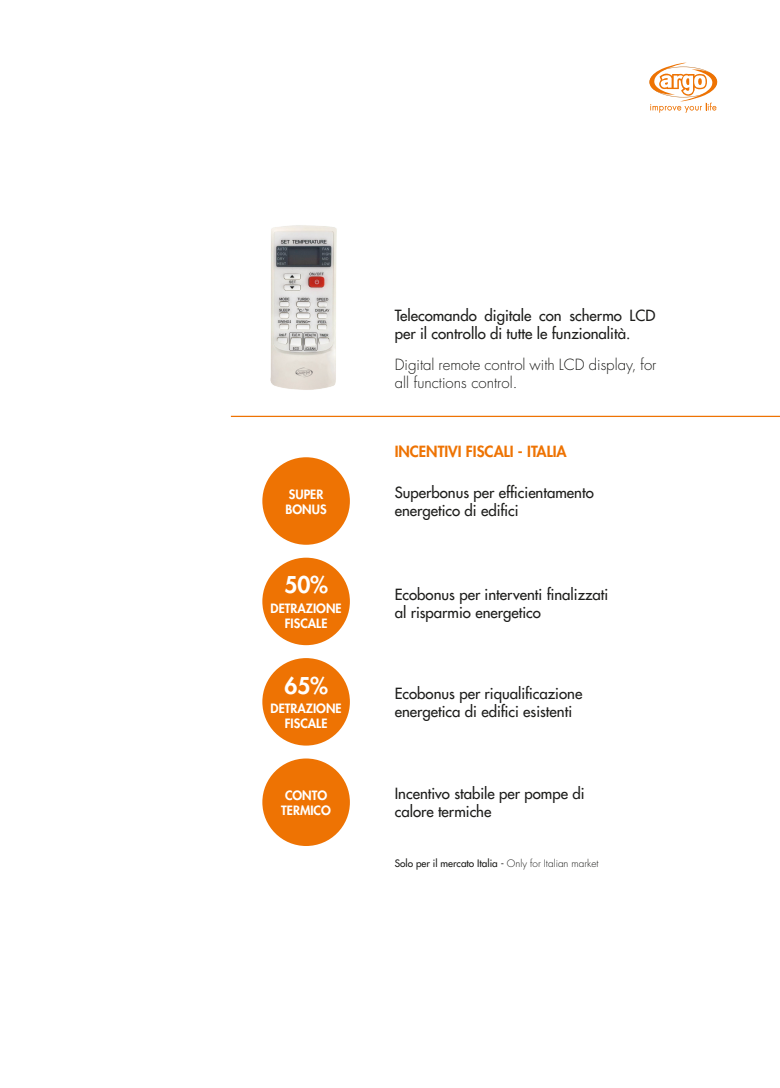
<style>
.page{position:relative;width:780px;height:1088px;background:#fff}
.page>*{position:absolute;margin:0;border:0;box-sizing:border-box;transform-origin:0 0}
.t1{font:800 22.5px "Futura LT";color:#fff}
.t2{font:15px/18px "Futura LT";color:#1d1d1b}
.t3{font:300 15px/18px "Futura LT";color:#1d1d1b}
.t4{font:800 15px "Futura LT";color:#ee7303}
.t5{font:800 12.5px "Futura LT";color:#fff}
.t6{font:10px "Futura LT";color:#1d1d1b}
.s1{font-weight:300}
</style>
<div class="page">
<svg style="left:649px;top:63px;width:69px;height:50px"></svg>
<img style="left:270px;top:225px;width:67px;height:165px">
<hr style="left:231px;top:416px;width:549px;height:1px;background:#ee7303">
<div style="left:262px;top:558px;width:88px;height:87px;background:#ee7303;border-radius:50%"></div>
<div style="left:262px;top:658px;width:88px;height:87px;background:#ee7303;border-radius:50%"></div>
<div style="left:262px;top:758px;width:88px;height:88px;background:#ee7303;border-radius:50%"></div>
<div style="left:262px;top:457px;width:88px;height:88px;background:#ee7303;border-radius:50%"></div>
<p class="t5" style="left:289px;top:485px;width:36px">SUPER</p>
<p class="t5" style="left:285px;top:500px;width:43px">BONUS</p>
<p class="t1" style="left:284px;top:570px;width:45px">50%</p>
<p class="t5" style="left:270px;top:599px;width:72px">DETRAZIONE</p>
<p class="t5" style="left:285px;top:614px;width:44px">FISCALE</p>
<p class="t1" style="left:284px;top:670px;width:45px">65%</p>
<p class="t5" style="left:270px;top:700px;width:72px">DETRAZIONE</p>
<p class="t5" style="left:285px;top:715px;width:44px">FISCALE</p>
<p class="t5" style="left:285px;top:787px;width:44px">CONTO</p>
<p class="t5" style="left:281px;top:802px;width:51px">TERMICO</p>
<p class="t2" style="left:394px;top:306px;width:262px">Telecomando digitale con schermo LCD per il controllo di tutte le funzionalità.</p>
<p class="t3" style="left:394px;top:356px;width:263px">Digital remote control with LCD display, for all functions control.</p>
<p class="t4" style="left:394px;top:441px;width:173px">INCENTIVI FISCALI - ITALIA</p>
<p class="t2" style="left:394px;top:483px;width:201px">Superbonus per efficientamento energetico di edifici</p>
<p class="t2" style="left:394px;top:585px;width:215px">Ecobonus per interventi finalizzati al risparmio energetico</p>
<p class="t2" style="left:394px;top:684px;width:189px">Ecobonus per riqualificazione energetica di edifici esistenti</p>
<p class="t2" style="left:394px;top:784px;width:191px">Incentivo stabile per pompe di calore termiche</p>
<p class="t6" style="left:394px;top:857px;width:205px">Solo per il mercato Italia - <span class="s1">Only for Italian market</span></p>
</div>
